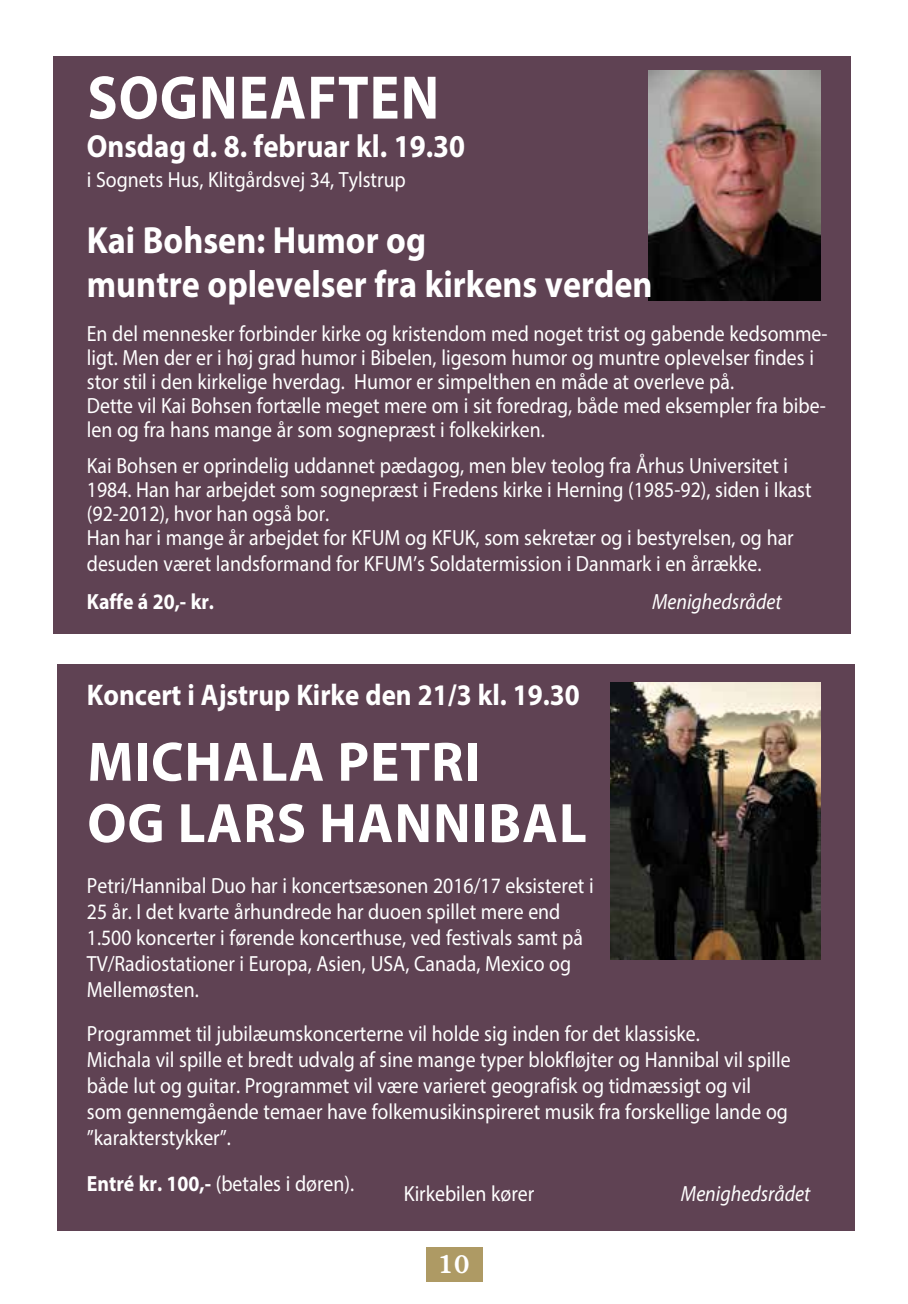
<style>
.page{position:relative;width:908px;height:1304px;background:#fff}
.page>*{position:absolute;margin:0;border:0;box-sizing:border-box;transform-origin:0 0}
.t1{font:700 62px "Myriad Pro";letter-spacing:.02em;color:#fff;scale:.9 1}
.t2{font:700 56px/61.4px "Myriad Pro";letter-spacing:.02em;color:#fff}
.t3{font:700 38px/44px "Myriad Pro";color:#fff;scale:.9 1}
.t4{font:700 32px "Myriad Pro";color:#fff;scale:.9 1}
.t5{font:700 30px "Myriad Pro";color:#fff;scale:.9 1}
.t6{font:500 24px "Souvenir";color:#fff}
.t7{font:22px/26px "Myriad Pro";color:#fff;scale:.9 1}
.t8{font:italic 22px "Myriad Pro";color:#fff;scale:.9 1}
.t9{font:700 22px "Myriad Pro";color:#fff;scale:.9 1}
.s1{font-weight:700}
</style>
<div class="page">
<div style="left:425px;top:1247px;width:57px;height:34px;background:#ae9a64"></div>
<div style="left:57px;top:664px;width:797px;height:567px;background:#5f4253"></div>
<div style="left:54px;top:56px;width:796px;height:578px;background:#5f4253"></div>
<img style="left:610px;top:682px;width:210px;height:277px">
<img style="left:648px;top:71px;width:172px;height:229px">
<h1 class="t1" style="left:87px;top:57px;width:392px">SOGNEAFTEN</h1>
<h3 class="t4" style="left:87px;top:125px;width:421px">Onsdag d. 8. februar kl. 19.30</h3>
<p class="t7" style="left:87px;top:166px;width:356px">i Sognets Hus, Klitgårdsvej 34, Tylstrup</p>
<h3 class="t3" style="left:87px;top:217px;width:630px">Kai Bohsen: Humor og<br>muntre oplevelser fra kirkens verden</h3>
<p class="t7" style="left:87px;top:321px;width:824px;line-height:24px">En del mennesker forbinder kirke og kristendom med noget trist og gabende kedsomme&shy;ligt. Men der er i høj grad humor i Bibelen, ligesom humor og muntre oplevelser findes i stor stil i den kirkelige hverdag. Humor er simpelthen en måde at overleve på.<br>Dette vil Kai Bohsen fortælle meget mere om i sit foredrag, både med eksempler fra bibe&shy;len og fra hans mange år som sognepræst i folkekirken.</p>
<p class="t7" style="left:87px;top:453px;width:806px;line-height:24px">Kai Bohsen er oprindelig uddannet pædagog, men blev teolog fra Århus Universitet i 1984. Han har arbejdet som sognepræst i Fredens kirke i Herning (1985-92), siden i Ikast (92-2012), hvor han også bor.<br>Han har i mange år arbejdet for KFUM og KFUK, som sekretær og i bestyrelsen, og har</p>
<p class="t7" style="left:87px;top:550px;width:750px">desuden været landsformand for KFUM’s Soldatermission i Danmark i en årrække.</p>
<p class="t9" style="left:87px;top:587px;width:143px">Kaffe á 20,- kr.</p>
<p class="t8" style="left:651px;top:588px;width:145px">Menighedsrådet</p>
<h3 class="t5" style="left:87px;top:675px;width:549px">Koncert i Ajstrup Kirke den 21/3 kl. 19.30</h3>
<h2 class="t2" style="left:87px;top:729px;width:500px">MICHALA PETRI<br>OG LARS HANNIBAL</h2>
<p class="t7" style="left:87px;top:873px;width:564px">Petri/Hannibal Duo har i koncertsæsonen 2016/17 eksisteret i 25 år. I det kvarte århundrede har duoen spillet mere end 1.500 koncerter i førende koncerthuse, ved festivals samt på TV/Radiostationer i Europa, Asien, USA, Canada, Mexico og Mellemøsten.</p>
<p class="t7" style="left:87px;top:1021px;width:783px">Programmet til jubilæumskoncerterne vil holde sig inden for det klassiske.<br>Michala vil spille et bredt udvalg af sine mange typer blokfløjter og Hannibal vil spille både lut og guitar. Programmet vil være varieret geografisk og tidmæssigt og vil som gennemgående temaer have folkemusikinspireret musik fra forskellige lande og ”karakterstykker”.</p>
<p class="t7" style="left:87px;top:1171px;width:298px"><span class="s1">Entré kr. 100,-</span> (betales i døren).</p>
<p class="t7" style="left:404px;top:1180px;width:146px">Kirkebilen kører</p>
<p class="t8" style="left:680px;top:1180px;width:145px">Menighedsrådet</p>
<p class="t6" style="left:438px;top:1249px;width:32px">10</p>
</div>
